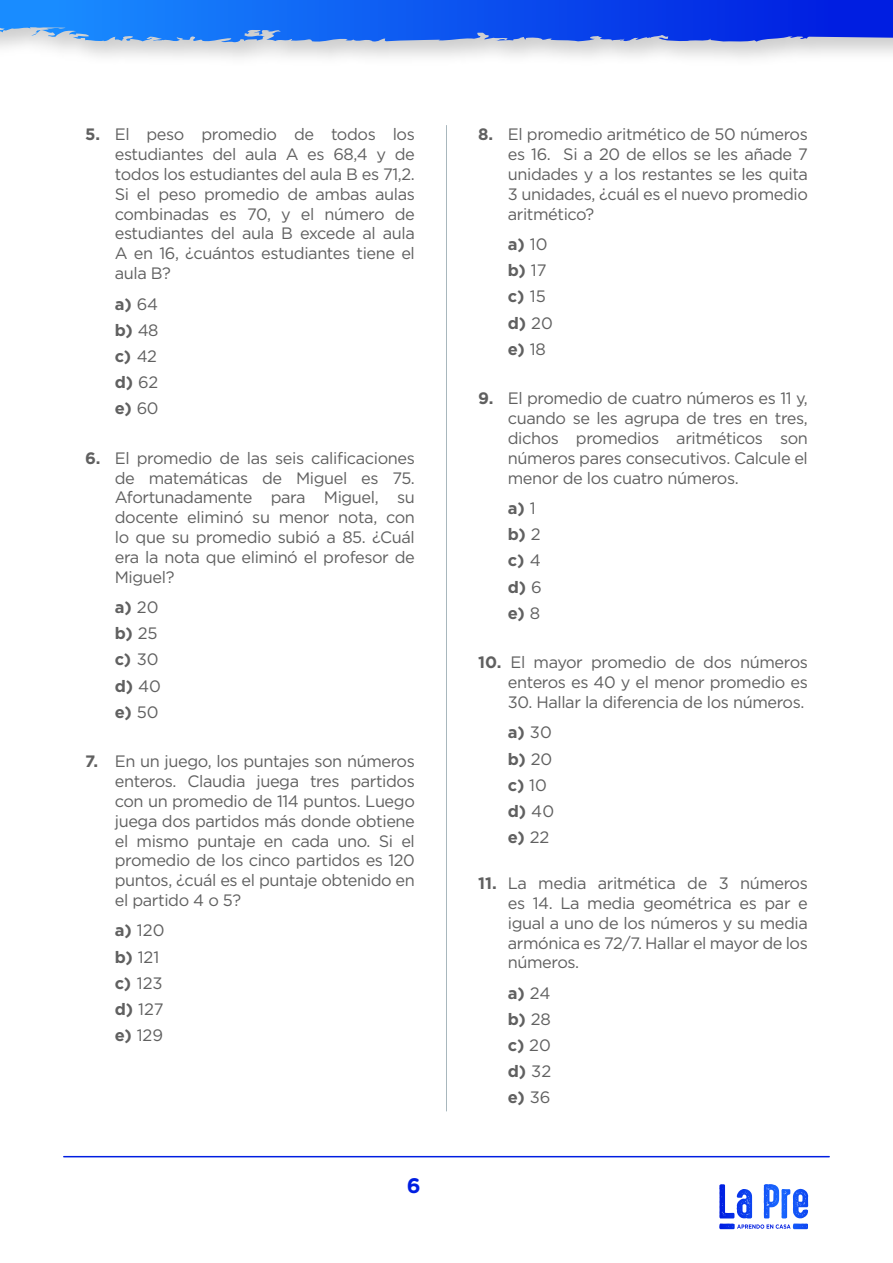
<style>
.page{position:relative;width:893px;height:1263px;background:#fff}
.page>*{position:absolute;margin:0;border:0;box-sizing:border-box;transform-origin:0 0}
.t1{font:700 21px "Gotham Rounded";color:#001ee1}
.t2{font:16.5px/19.8px "Gotham";letter-spacing:-.025em;color:#606060;text-align:justify}
.t3{font:700 16.5px/26.2px "Gotham";color:#606060}
.t4{font:16.5px/26.2px "Gotham";color:#606060}
.s1{font-weight:700}
.s2{font-weight:400}
</style>
<div class="page">
<img style="left:0;top:0;width:893px;height:58px">
<svg style="left:0;top:0;width:373px;height:43px;background:#2d84f4"></svg>
<hr style="left:64px;top:1156px;width:765px;height:1px;background:#001ee1">
<svg style="left:737px;top:1224px;width:54px;height:5px"></svg>
<svg style="left:764px;top:1184px;width:15px;height:34px"></svg>
<hr style="left:446px;top:125px;width:1px;height:986px;background:#6e8791">
<p class="t2" style="left:115px;top:124px;width:302px;text-indent:-30px"><span class="s1">5.</span> El peso promedio de todos los estudiantes del aula A es 68,4 y de todos los estudiantes del aula B es 71,2.<br>Si el peso promedio de ambas aulas combinadas es 70, y el número de estudiantes del aula B excede al aula A en 16, ¿cuántos estudiantes tiene el aula B?</p>
<p class="t3" style="left:115px;top:290px;width:45px;text-align:justify">a) <span class="s2">64 </span>b) <span class="s2">48 </span>c) <span class="s2">42 </span>d) <span class="s2">62 </span>e) <span class="s2">60</span></p>
<p class="t2" style="left:115px;top:448px;width:302px;text-indent:-30px"><span class="s1">6.</span> El promedio de las seis calificaciones de matemáticas de Miguel es 75.<br>Afortunadamente para Miguel, su docente eliminó su menor nota, con lo que su promedio subió a 85. ¿Cuál era la nota que eliminó el profesor de Miguel?</p>
<p class="t3" style="left:115px;top:594px;width:48px">a) <span class="s2">20 </span>b) <span class="s2">25 </span>c) <span class="s2">30 </span>d) <span class="s2">40 </span>e) <span class="s2">50</span></p>
<p class="t2" style="left:115px;top:751px;width:302px;text-indent:-30px"><span class="s1">7.</span> En un juego, los puntajes son números enteros. Claudia juega tres partidos con un promedio de 114 puntos. Luego juega dos partidos más donde obtiene el mismo puntaje en cada uno. Si el promedio de los cinco partidos es 120 puntos, ¿cuál es el puntaje obtenido en el partido 4 o 5?</p>
<p class="t4" style="left:115px;top:917px;width:51px"><span class="s1">a)</span> 120 <span class="s1">b)</span> 121 <span class="s1">c)</span> 123 <span class="s1">d)</span> 127 <span class="s1">e)</span> 129</p>
<p class="t1" style="left:407px;top:1170px;width:15px">6</p>
<p class="t2" style="left:508px;top:124px;width:302px;text-indent:-30px"><span class="s1">8.</span> El promedio aritmético de 50 números es 16. Si a 20 de ellos se les añade 7 unidades y a los restantes se les quita 3 unidades, ¿cuál es el nuevo promedio aritmético?</p>
<p class="t3" style="left:508px;top:231px;width:47px">a) <span class="s2">10 </span>b) <span class="s2">17 </span>c) <span class="s2">15 </span>d) <span class="s2">20 </span>e) <span class="s2">18</span></p>
<p class="t2" style="left:508px;top:388px;width:302px;text-indent:-30px"><span class="s1">9.</span> El promedio de cuatro números es 11 y, cuando se les agrupa de tres en tres, dichos promedios aritméticos son números pares consecutivos. Calcule el menor de los cuatro números.</p>
<p class="t3" style="left:508px;top:495px;width:36px">a) <span class="s2">1 </span>b) <span class="s2">2 </span>c) <span class="s2">4 </span>d) <span class="s2">6 </span>e) <span class="s2">8</span></p>
<p class="t2" style="left:478px;top:652px;width:331px;text-align:right"><span class="s1">10.</span> El mayor promedio de dos números enteros es 40 y el menor promedio es</p>
<p class="t2" style="left:508px;top:686px;width:298px;line-height:30.5px">30. Hallar la diferencia de los números. <span class="s1">a)</span> 30</p>
<p class="t3" style="left:508px;top:745px;width:48px">b) <span class="s2">20 </span>c) <span class="s2">10 </span>d) <span class="s2">40 </span>e) <span class="s2">22</span></p>
<p class="t2" style="left:508px;top:873px;width:302px;text-indent:-30px"><span class="s1">11.</span> La media aritmética de 3 números es 14. La media geométrica es par e igual a uno de los números y su media armónica es 72/7. Hallar el mayor de los números.</p>
<p class="t3" style="left:508px;top:980px;width:45px;text-align:justify">a) <span class="s2">24 </span>b) <span class="s2">28 </span>c) <span class="s2">20 </span>d) <span class="s2">32 </span>e) <span class="s2">36</span></p>
</div>
